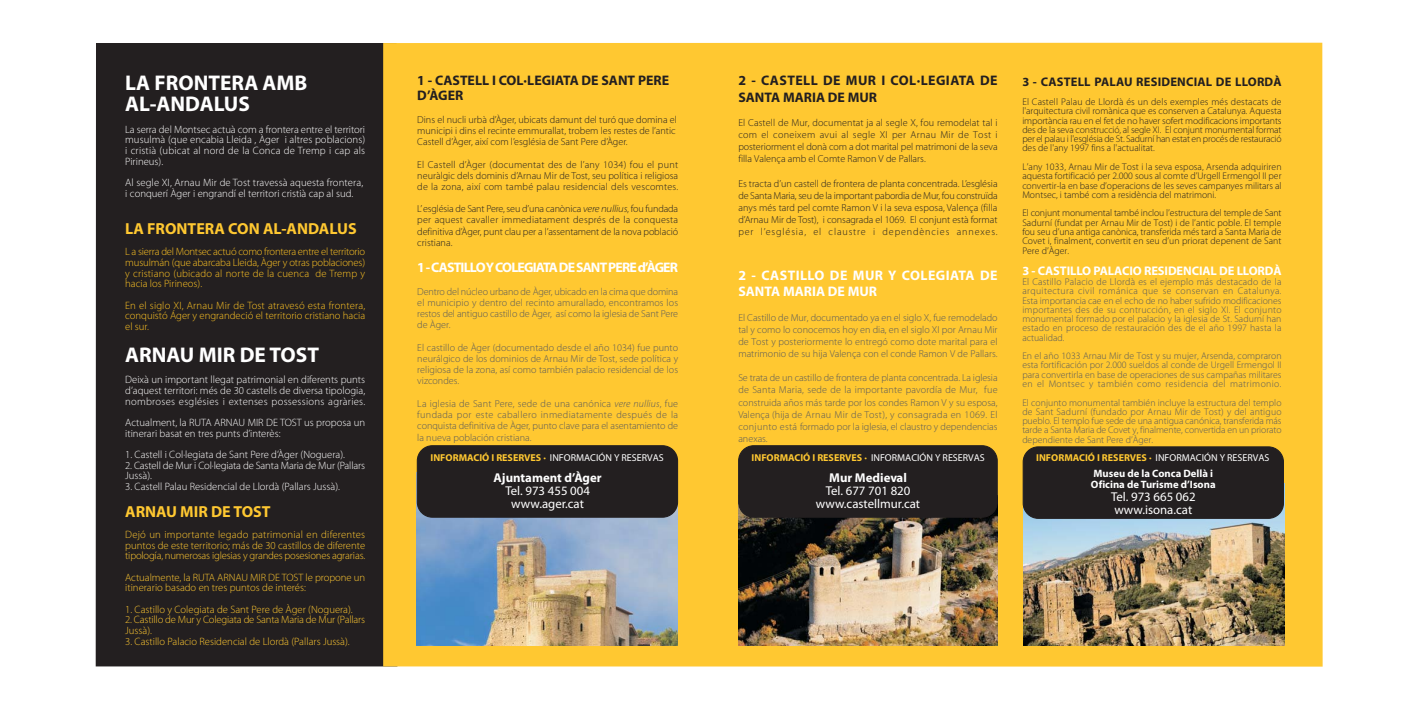
<style>
.page{position:relative;width:1418px;height:709px;background:#fff}
.page>*{position:absolute;margin:0;border:0;box-sizing:border-box;transform-origin:0 0}
.t1{font:700 21.38px/21.4px "Myriad Pro";color:#fff}
.t2{font:700 16px "Myriad Pro";color:#ffc831}
.t3{font:700 13.88px/16.5px "Myriad Pro";letter-spacing:.03em;color:#231f20}
.t4{font:700 13.88px/16.5px "Myriad Pro";letter-spacing:.015em;color:#fff}
.t5{font:700 13.88px/15.2px "Myriad Pro";color:#231f20}
.t6{font:700 13.88px "Myriad Pro";letter-spacing:-.06em;color:#fff}
.t7{font:12.75px/12.8px "Myriad Pro";color:#fff;text-align:center}
.t8{font:700 12.75px "Myriad Pro";color:#fff}
.t9{font:700 12.5px "Myriad Pro";letter-spacing:-.01em;color:#fff}
.t10{font:700 12.5px "Myriad Pro";letter-spacing:.015em;color:#231f20}
.t11{font:300 10.62px/10.6px "Myriad Pro";color:#fff}
.t12{font:300 10.62px/10.6px "Myriad Pro";letter-spacing:-.005em;color:#ffc831}
.t13{font:300 10.62px/10.6px "Myriad Pro";color:#ffc424;text-align:justify}
.t14{font:700 10.62px/10.6px "Myriad Pro";color:#fff}
.t15{font:300 10.12px/11.1px "Myriad Pro";color:#58595b;text-align:justify}
.t16{font:300 10.12px/11.1px "Myriad Pro";color:#231f20;text-align:justify}
.t17{font:700 10px "Myriad Pro";color:#ffc831}
.t18{font:300 9.75px/9.2px "Myriad Pro";letter-spacing:.02em;color:#58595b;text-align:justify}
.t19{font:300 9.75px/9.2px "Myriad Pro";color:#231f20;text-align:justify}
.s1{font-style:italic;font-stretch:semi-expanded}
.s2{font-style:italic}
.s3{font-weight:400;color:#fff}
</style>
<div class="page">
<div style="left:96px;top:43px;width:287px;height:623px;background:#231f20"></div>
<div style="left:383px;top:43px;width:939px;height:623px;background:#ffc831"></div>
<img style="left:417px;top:506px;width:260px;height:139px">
<div style="left:417px;top:445px;width:261px;height:72px;background:#231f20;border:1px solid #231f20;border-radius:15px"></div>
<img style="left:738px;top:506px;width:259px;height:139px">
<div style="left:738px;top:445px;width:259px;height:72px;background:#231f20;border:1px solid #231f20;border-radius:15px"></div>
<img style="left:1023px;top:483px;width:261px;height:162px">
<div style="left:1022px;top:446px;width:261px;height:73px;background:#231f20;border:1px solid #231f20;border-radius:15px"></div>
<h1 class="t1" style="left:125px;top:74px;width:184px">LA FRONTERA AMB<br>AL-ANDALUS</h1>
<p class="t11" style="left:125px;top:125px;width:241px;text-align:justify">La serra del Montsec actuà com a frontera entre el territori musulmà (que encabia Lleida , Àger i altres poblacions) i cristià (ubicat al nord de la Conca de Tremp i cap als Pirineus).</p>
<p class="t11" style="left:125px;top:178px;width:239px">Al segle XI, Arnau Mir de Tost travessà aquesta frontera, i conquerí Àger i engrandí el territori cristià cap al sud.</p>
<h2 class="t2" style="left:125px;top:223px;width:233px">LA FRONTERA CON AL-ANDALUS</h2>
<p class="t13" style="left:125px;top:247px;width:241px">L a sierra del Montsec actuó como frontera entre el territorio musulmán (que abarcaba Lleida, Àger y otras poblaciones) y cristiano (ubicado al norte de la cuenca de Tremp y hacia los Pirineos).</p>
<p class="t13" style="left:125px;top:301px;width:241px">En el siglo XI, Arnau Mir de Tost atravesó esta frontera, conquistó Áger y engrandeció el territorio cristiano hacia el sur.</p>
<h1 class="t1" style="left:125px;top:345px;width:195px">ARNAU MIR DE TOST</h1>
<p class="t11" style="left:125px;top:375px;width:241px;text-align:justify">Deixà un important llegat patrimonial en diferents punts d’aquest territori: més de 30 castells de diversa tipologia, nombroses esglésies i extenses possessions agràries.</p>
<p class="t11" style="left:125px;top:418px;width:241px">Actualment, la RUTA ARNAU MIR DE TOST us proposa un itinerari basat en tres punts d’interès:</p>
<p class="t11" style="left:125px;top:450px;width:221px">1. Castell i Col·legiata de Sant Pere d’Àger (Noguera).</p>
<p class="t11" style="left:125px;top:460px;width:241px">2. Castell de Mur i Col·legiata de Santa Maria de Mur (Pallars<br>Jussà).</p>
<p class="t11" style="left:125px;top:482px;width:216px">3. Castell Palau Residencial de Llordà (Pallars Jussà).</p>
<h2 class="t2" style="left:125px;top:505px;width:147px">ARNAU MIR DE TOST</h2>
<p class="t12" style="left:125px;top:530px;width:241px;text-align:justify">Dejó un importante legado patrimonial en diferentes puntos de este territorio; más de 30 castillos de diferente tipología, numerosas iglesias y grandes posesiones agrarias.</p>
<p class="t12" style="left:125px;top:572px;width:241px">Actualmente, la RUTA ARNAU MIR DE TOST le propone un itinerario basado en tres puntos de interés:</p>
<p class="t12" style="left:125px;top:604px;width:229px">1. Castillo y Colegiata de Sant Pere de Àger (Noguera).</p>
<p class="t12" style="left:125px;top:615px;width:241px">2. Castillo de Mur y Colegiata de Santa Maria de Mur (Pallars<br>Jussà).</p>
<p class="t12" style="left:125px;top:636px;width:226px">3. Castillo Palacio Residencial de Llordà (Pallars Jussà).</p>
<h3 class="t5" style="left:417px;top:74px;width:253px">1 - CASTELL I COL·LEGIATA DE SANT PERE<br>D’ÀGER</h3>
<p class="t16" style="left:417px;top:115px;width:261px">Dins el nucli urbà d’Àger, ubicats damunt del turó que domina el municipi i dins el recinte emmurallat, trobem les restes de l’antic Castell d’Àger, així com l’església de Sant Pere d’Àger.</p>
<p class="t16" style="left:417px;top:159px;width:262px">El Castell d’Àger (documentat des de l’any 1034) fou el punt neuràlgic dels dominis d’Arnau Mir de Tost, seu política i religiosa de la zona, així com també palau residencial dels vescomtes.</p>
<p class="t16" style="left:417px;top:204px;width:262px">L’ església de Sant Pere, seu d’una canònica <span class="s1">vere nullius</span>, fou fundada per aquest cavaller immediatament després de la conquesta definitiva d’Àger, punt clau per a l’assentament de la nova població cristiana.</p>
<h3 class="t6" style="left:417px;top:262px;width:262px">1 - CASTILLO Y COLEGIATA DE SANT PERE d’ÀGER</h3>
<p class="t15" style="left:417px;top:287px;width:262px">Dentro del núcleo urbano de Àger, ubicado en la cima que domina el municipio y dentro del recinto amurallado, encontramos los restos del antiguo castillo de Àger, así como la iglesia de Sant Pere de Àger.</p>
<p class="t15" style="left:417px;top:342px;width:262px">El castillo de Àger (documentado desde el año 1034) fue punto neurálgico de los dominios de Arnau Mir de Tost, sede política y religiosa de la zona, así como también palacio residencial de los vizcondes.</p>
<p class="t15" style="left:417px;top:398px;width:262px">La iglesia de Sant Pere, sede de una canónica <span class="s2">vere nullius</span>, fue fundada por este caballero inmediatamente después de la conquista definitiva de Àger, punto clave para el asentamiento de la nueva población cristiana.</p>
<h3 class="t3" style="left:738px;top:73px;width:261px">2 - CASTELL DE MUR I COL·LEGIATA DE<br>SANTA MARIA DE MUR</h3>
<p class="t16" style="left:738px;top:118px;width:261px;line-height:12px">El Castell de Mur, documentat ja al segle X, fou remodelat tal i com el coneixem avui al segle XI per Arnau Mir de Tost i posteriorment el donà com a dot marital pel matrimoni de la seva filla Valença amb el Comte Ramon V de Pallars.</p>
<p class="t16" style="left:738px;top:178px;width:261px;line-height:12px">Es tracta d’un castell de frontera de planta concentrada. L’església de Santa Maria, seu de la important pabordia de Mur, fou construïda anys més tard pel comte Ramon V i la seva esposa, Valença (filla d’Arnau Mir de Tost), i consagrada el 1069. El conjunt està format per l’església, el claustre i dependències annexes.</p>
<h3 class="t4" style="left:738px;top:268px;width:261px">2 - CASTILLO DE MUR Y COLEGIATA DE<br>SANTA MARIA DE MUR</h3>
<p class="t15" style="left:738px;top:312px;width:261px;line-height:12px">El Castillo de Mur, documentado ya en el siglo X, fue remodelado tal y como lo conocemos hoy en dia, en el siglo XI por Arnau Mir de Tost y posteriormente lo entregó como dote marital para el matrimonio de su hija Valença con el conde Ramon V de Pallars.</p>
<p class="t15" style="left:738px;top:373px;width:261px;line-height:12.1px">Se trata de un castillo de frontera de planta concentrada. La iglesia de Santa Maria, sede de la importante pavordía de Mur, fue construida años más tarde por los condes Ramon V y su esposa, Valença (hija de Arnau Mir de Tost), y consagrada en 1069. El conjunto está formado por la iglesia, el claustro y dependencias anexas.</p>
<p class="t10" style="left:1022px;top:77px;width:261px">3 - CASTELL PALAU RESIDENCIAL DE LLORDÀ</p>
<p class="t19" style="left:1022px;top:98px;width:261px">El Castell Palau de Llordà és un dels exemples més destacats de l'arquitectura civil romànica que es conserven a Catalunya. Aquesta importància rau en el fet de no haver sofert modificacions importants des de la seva construcció, al segle XI. El conjunt monumental format per el palau i l'església de St. Sadurní han estat en procés de restauració des de l'any 1997 fins a l'actualitat.</p>
<p class="t19" style="left:1022px;top:163px;width:261px">L’any 1033, Arnau Mir de Tost i la seva esposa, Arsenda adquiriren aquesta fortificació per 2.000 sous al comte d’Urgell Ermengol II per convertir-la en base d’operacions de les seves campanyes militars al Montsec, i també com a residència del matrimoni.</p>
<p class="t19" style="left:1022px;top:209px;width:261px">El conjunt monumental també inclou l’estructura del temple de Sant Sadurní (fundat per Arnau Mir de Tost) i de l’antic poble. El temple fou seu d’una antiga canònica, transferida més tard a Santa Maria de Covet i, finalment, convertit en seu d’un priorat depenent de Sant Pere d’Àger.</p>
<p class="t9" style="left:1022px;top:266px;width:261px">3 - CASTILLO PALACIO RESIDENCIAL DE LLORDÀ</p>
<p class="t18" style="left:1022px;top:278px;width:261px">El Castillo Palacio de Llordà es el ejemplo más destacado de la arquitectura civil románica que se conservan en Catalunya.<br>Esta importancia cae en el echo de no haber sufrido modificaciones importantes des de su contrucción, en el siglo XI. El conjunto monumental formado por el palacio y la iglesia de St. Sadurní han estado en proceso de restauración des de el año 1997 hasta la actualidad.</p>
<p class="t18" style="left:1022px;top:352px;width:261px">En el año 1033 Arnau Mir de Tost y su mujer, Arsenda, compraron esta fortificación por 2.000 sueldos al conde de Urgell Ermengol II para convertirla en base de operaciones de sus campañas militares en el Montsec y también como residencia del matrimonio.</p>
<p class="t18" style="left:1022px;top:398px;width:261px">El conjunto monumental también incluye la estructura del templo de Sant Sadurní (fundado por Arnau Mir de Tost) y del antiguo pueblo. El templo fue sede de una antigua canónica, transferida más tarde a Santa Maria de Covet y, finalmente, convertida en un priorato dependiente de Sant Pere d’Àger.</p>
<p class="t17" style="left:430px;top:454px;width:235px">INFORMACIÓ I RESERVES · <span class="s3">INFORMACIÓN Y RESERVAS</span></p>
<p class="t17" style="left:751px;top:454px;width:235px">INFORMACIÓ I RESERVES · <span class="s3">INFORMACIÓN Y RESERVAS</span></p>
<p class="t17" style="left:1036px;top:454px;width:235px">INFORMACIÓ I RESERVES · <span class="s3">INFORMACIÓN Y RESERVAS</span></p>
<p class="t8" style="left:493px;top:473px;width:110px">Ajuntament d’Àger</p>
<p class="t7" style="left:505px;top:485px;width:86px">Tel. 973 455 004 www.ager.cat</p>
<p class="t8" style="left:829px;top:473px;width:79px">Mur Medieval</p>
<p class="t7" style="left:816px;top:485px;width:106px">Tel. 677 701 820 www.castellmur.cat</p>
<p class="t14" style="left:1090px;top:469px;width:126px">Museu de la Conca Dellà i<br>Oficina de Turisme d’Isona</p>
<p class="t7" style="left:1110px;top:491px;width:86px;text-align:left">Tel. 973 665 062 www.isona.cat</p>
</div>
